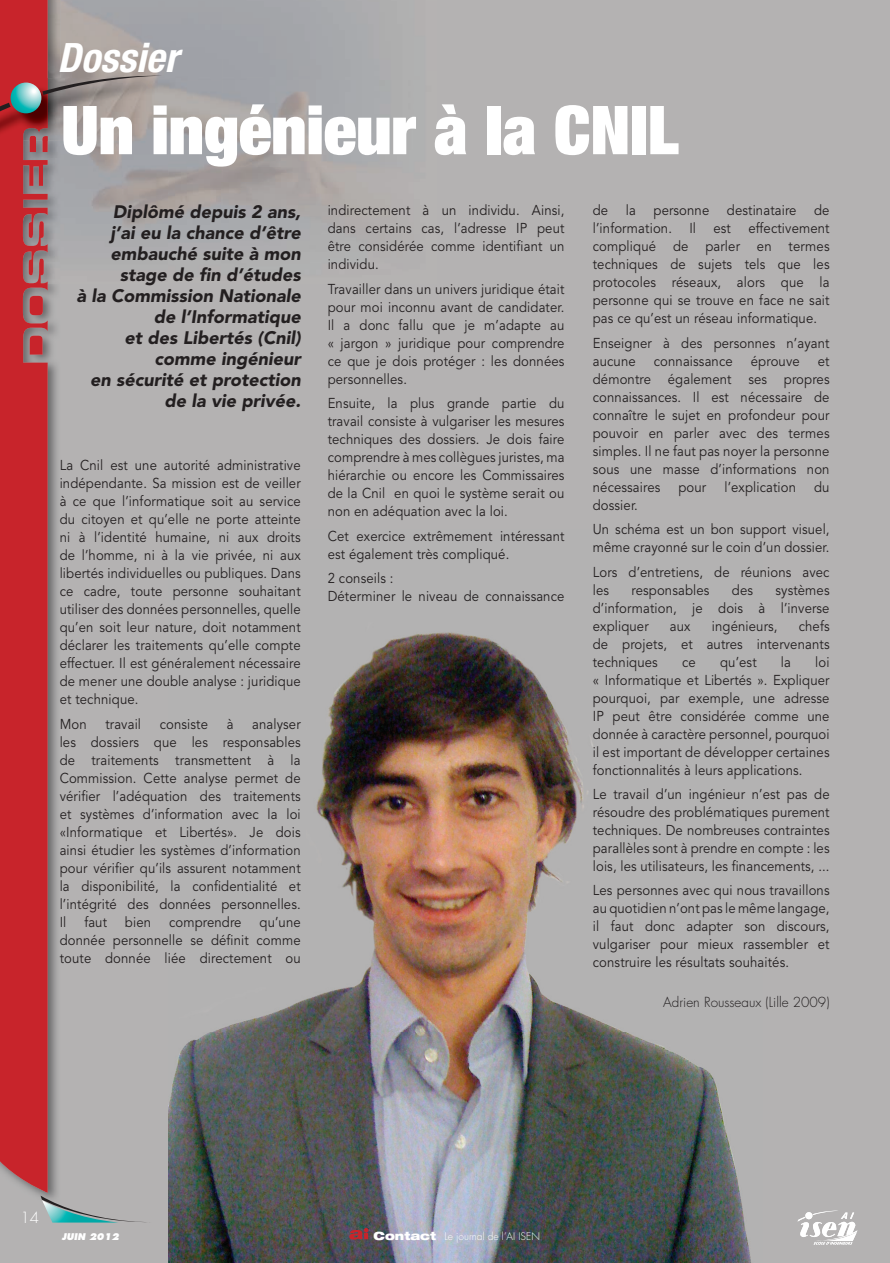
<style>
.page{position:relative;width:890px;height:1263px;background:#b4b2b2}
.page>*{position:absolute;margin:0;border:0;box-sizing:border-box;transform-origin:0 0}
.t1{font:900 condensed 67.5px "Helvetica Neue LT Std";color:#fff}
.t2{font:italic 700 condensed 40.5px "Helvetica Neue LT Std";color:#fff}
.t3{font:italic 900 18px/21px "Avenir LT Std";color:#231f20;text-align:right}
.t4{font:300 15px "Futura Std";color:#fff}
.t5{font:14.25px/18px "Avenir LT Std";letter-spacing:.01em;color:#231f20;text-align:justify;scale:.92 1}
.t6{font:300 13.5px "Futura Std";color:#231f20}
.t7{font:300 10.2px "Futura Std";color:#fff}
.t8{font:italic 800 9px "Futura Std";color:#fff}
.s1{font-family:"Helvetica Neue LT Std";font-weight:900;font-stretch:expanded;font-size:11.4px}
</style>
<div class="page">
<img style="left:169px;top:632px;width:582px;height:631px">
<svg style="left:349px;top:1228px;width:19px;height:11px"></svg>
<svg style="left:0;top:0;width:48px;height:1192px;background:#c32c33"></svg>
<img style="left:48px;top:78px;width:132px;height:63px">
<img style="left:0;top:78px;width:48px;height:63px">
<svg style="left:0;top:103px;width:11px;height:20px"></svg>
<svg style="left:42px;top:76px;width:122px;height:19px;background:#8f817f"></svg>
<svg style="left:11px;top:83px;width:30px;height:30px"></svg>
<svg style="left:797px;top:1210px;width:60px;height:34px"></svg>
<svg style="left:41px;top:1195px;width:102px;height:27px"></svg>
<h2 class="t2" style="left:58px;top:33px;width:122px">Dossier</h2>
<h1 class="t1" style="left:61px;top:87px;width:619px">Un ingénieur à la CNIL</h1>
<p class="t3" style="left:76px;top:202px;width:226px">Diplômé depuis 2 ans,<br>j’ai eu la chance d’être embauché suite à mon stage de fin d’études<br>à la Commission Nationale de l’Informatique<br>et des Libertés (Cnil) comme ingénieur<br>en sécurité et protection de la vie privée.</p>
<p class="t5" style="left:593px;top:202px;width:259px">de la personne destinataire de l’information. Il est effectivement compliqué de parler en termes techniques de sujets tels que les protocoles réseaux, alors que la personne qui se trouve en face ne sait pas ce qu’est un réseau informatique.</p>
<p class="t5" style="left:593px;top:334px;width:259px">Enseigner à des personnes n’ayant aucune</p>
<p class="t5" style="left:328px;top:202px;width:259px">indirectement à un individu. Ainsi, dans certains cas, l’adresse IP peut être considérée comme identifiant un individu.</p>
<p class="t5" style="left:328px;top:280px;width:259px">Travailler dans un univers juridique était pour moi inconnu avant de candidater.<br>Il a donc fallu que je m’adapte au « jargon » juridique pour comprendre ce que je dois protéger : les données personnelles.</p>
<p class="t5" style="left:328px;top:395px;width:259px">Ensuite, la plus grande partie du travail consiste à vulgariser les mesures techniques des dossiers. Je dois faire comprendre à mes collègues juristes, ma hiérarchie ou encore les Commissaires de la Cnil en quoi le système serait ou non en adéquation avec la loi.</p>
<p class="t5" style="left:328px;top:527px;width:259px">Cet exercice extrêmement intéressant est également très compliqué.</p>
<p class="t5" style="left:328px;top:569px;width:259px">2 conseils :<br>Déterminer le niveau de connaissance</p>
<p class="t5" style="left:654px;top:352px;width:87px">connaissance</p>
<p class="t5" style="left:751px;top:352px;width:55px">éprouve</p>
<p class="t5" style="left:593px;top:352px;width:259px;text-indent:225px">et démontre également ses propres connaissances. Il est nécessaire de connaître le sujet en profondeur pour pouvoir en parler avec des termes simples. Il ne faut pas noyer la personne sous une masse d’informations non nécessaires</p>
<p class="t5" style="left:60px;top:457px;width:263px">La Cnil est une autorité administrative indépendante. Sa mission est de veiller à ce que l’informatique soit au service du citoyen et qu’elle ne porte atteinte ni à l’identité humaine, ni aux droits de l’homme, ni à la vie privée, ni aux libertés individuelles ou publiques. Dans ce cadre, toute personne souhaitant utiliser des données personnelles, quelle qu’en soit leur nature, doit notamment déclarer les traitements qu’elle compte effectuer. Il est généralement nécessaire de mener une double analyse : juridique et technique.</p>
<p class="t5" style="left:60px;top:715px;width:31px">Mon</p>
<p class="t5" style="left:105px;top:715px;width:40px">travail</p>
<p class="t5" style="left:160px;top:715px;width:54px">consiste</p>
<p class="t5" style="left:227px;top:715px;width:9px">à</p>
<p class="t5" style="left:678px;top:478px;width:32px">pour</p>
<p class="t5" style="left:724px;top:478px;width:79px">l’explication</p>
<p class="t5" style="left:814px;top:478px;width:18px">du</p>
<p class="t5" style="left:593px;top:493px;width:259px;line-height:24.5px">dossier.<br>Un schéma est un bon support visuel,</p>
<p class="t5" style="left:593px;top:535px;width:259px;line-height:24.5px">même crayonné sur le coin d’un dossier.<br>Lors d’entretiens, de réunions avec</p>
<p class="t5" style="left:593px;top:581px;width:19px">les</p>
<p class="t5" style="left:631px;top:581px;width:86px">responsables</p>
<p class="t5" style="left:732px;top:581px;width:24px">des</p>
<p class="t5" style="left:593px;top:581px;width:259px;text-indent:183px">systèmes d’information, je dois à l’inverse expliquer</p>
<p class="t5" style="left:593px;top:617px;width:259px;text-indent:206px">chefs de projets, et autres intervenants techniques</p>
<p class="t5" style="left:670px;top:617px;width:24px">aux</p>
<p class="t5" style="left:712px;top:617px;width:73px">ingénieurs,</p>
<p class="t5" style="left:593px;top:653px;width:259px;text-indent:222px">loi « Informatique et Libertés ». Expliquer pourquoi, par exemple, une adresse IP peut être considérée comme une donnée à caractère personnel, pourquoi il est important de développer certaines fonctionnalités à leurs applications.</p>
<p class="t5" style="left:593px;top:785px;width:259px">Le travail d’un ingénieur n’est pas de résoudre des problématiques purement techniques. De nombreuses contraintes parallèles sont à prendre en compte : les lois, les utilisateurs, les financements, ...</p>
<p class="t5" style="left:593px;top:882px;width:259px">Les personnes avec qui nous travaillons au quotidien n’ont pas le même langage, il faut donc adapter son discours, vulgariser pour mieux rassembler et construire les résultats souhaités.</p>
<p class="t6" style="left:663px;top:994px;width:168px">Adrien Rousseaux (Lille 2009)</p>
<p class="t5" style="left:682px;top:653px;width:16px">ce</p>
<p class="t5" style="left:720px;top:653px;width:41px">qu’est</p>
<p class="t5" style="left:781px;top:653px;width:12px">la</p>
<p class="t5" style="left:60px;top:715px;width:263px;text-indent:192px">analyser les dossiers que les responsables de traitements transmettent à la Commission. Cette analyse permet de vérifier l’adéquation des traitements et systèmes d’information avec la loi «Informatique et Libertés». Je dois ainsi étudier les systèmes d’information pour vérifier qu’ils assurent notamment la disponibilité, la confidentialité et l’intégrité des données personnelles.<br>Il</p>
<p class="t5" style="left:84px;top:913px;width:26px">faut</p>
<p class="t5" style="left:125px;top:913px;width:30px">bien</p>
<p class="t5" style="left:169px;top:913px;width:80px">comprendre</p>
<p class="t5" style="left:60px;top:913px;width:263px;text-indent:200px">qu’une donnée personnelle se définit comme toute donnée liée directement ou</p>
<p class="t4" style="left:21px;top:1208px;width:20px">14</p>
<p class="t8" style="left:62px;top:1230px;width:59px">JUIN 2012</p>
<p class="t7" style="left:373px;top:1229px;width:168px"><span class="s1">Contact</span> Le journal de l’AI ISEN</p>
</div>
